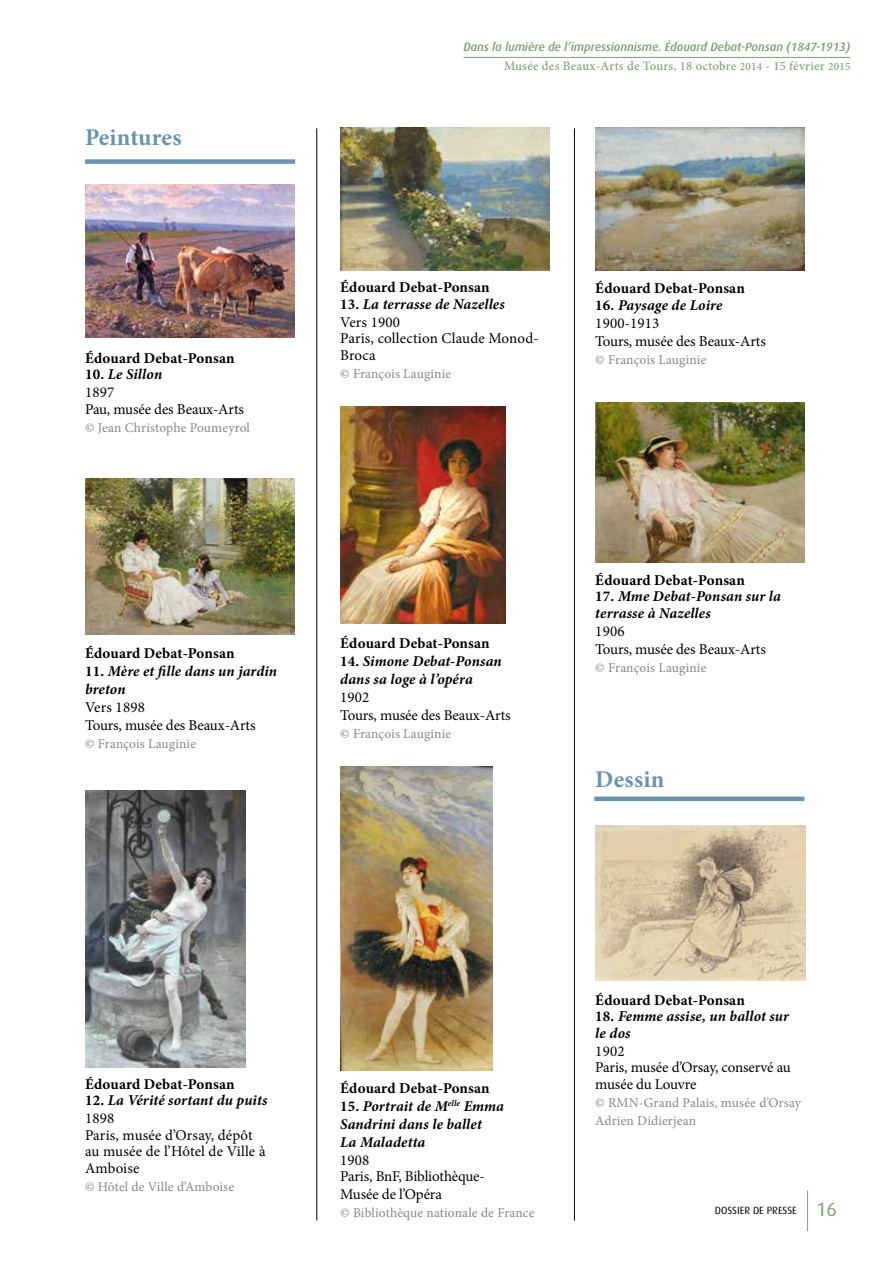
<style>
.page{position:relative;width:893px;height:1263px;background:#fff}
.page>*{position:absolute;margin:0;border:0;box-sizing:border-box;transform-origin:0 0}
.t1{font:700 24px "Minion Pro";letter-spacing:.01em;color:#6894af}
.t2{font:15px/16.5px "Minion Pro";letter-spacing:-.005em;color:#000}
.t3{font:italic 700 15px/18px "Minion Pro";letter-spacing:.005em;color:#000}
.t4{font:700 15px "Minion Pro";letter-spacing:.005em;color:#000}
.t5{font:13.5px/18px "Minion Pro";letter-spacing:.01em;color:#87888a}
.t6{font:500 12.75px "Minion Pro";letter-spacing:.02em;color:#7ba172}
.t7{font:italic 500 12px "Dax";letter-spacing:-.005em;color:#7ba172}
.t8{font:10.5px "Dax";color:#000}
.s1{font-style:normal}
.s2{font-weight:400;font-style:normal}
.s3{font-size:11.25px}
.s4{font-weight:700}
.s5{font-weight:700;font-style:italic}
.s6{font-size:19.5px;color:#7ba172}
</style>
<div class="page">
<hr style="left:463px;top:57px;width:387px;height:1px;background:#7ba172">
<hr style="left:807px;top:1191px;width:1px;height:40px;background:#7ba172">
<img style="left:85px;top:184px;width:210px;height:153px">
<img style="left:85px;top:478px;width:210px;height:156px">
<img style="left:85px;top:790px;width:160px;height:277px">
<img style="left:340px;top:128px;width:210px;height:142px">
<img style="left:340px;top:406px;width:165px;height:217px">
<img style="left:340px;top:766px;width:153px;height:304px">
<img style="left:595px;top:128px;width:209px;height:142px">
<img style="left:595px;top:403px;width:209px;height:159px">
<img style="left:595px;top:826px;width:210px;height:154px">
<hr style="left:316px;top:128px;width:1px;height:1092px;background:#000">
<hr style="left:574px;top:128px;width:1px;height:1092px;background:#000">
<div style="left:85px;top:159px;width:210px;height:5px;background:#6894af"></div>
<div style="left:594px;top:796px;width:210px;height:5px;background:#6894af"></div>
<h1 class="t1" style="left:85px;top:120px;width:98px">Peintures</h1>
<p class="t4" style="left:85px;top:348px;width:151px">Édouard Debat-Ponsan</p>
<p class="t3" style="left:85px;top:365px;width:79px"><span class="s1">10.</span> Le Sillon<br><span class="s2">1897</span></p>
<p class="t2" style="left:85px;top:401px;width:160px">Pau, musée des Beaux-Arts</p>
<p class="t5" style="left:85px;top:419px;width:166px">© Jean Christophe Poumeyrol</p>
<p class="t4" style="left:85px;top:642px;width:151px">Édouard Debat-Ponsan</p>
<p class="t3" style="left:85px;top:662px;width:194px"><span class="s1">11.</span> Mère et fille dans un jardin breton</p>
<p class="t2" style="left:85px;top:698px;width:172px;line-height:18px">Vers 1898<br>Tours, musée des Beaux-Arts</p>
<p class="t5" style="left:85px;top:734px;width:113px">© François Lauginie</p>
<p class="t7" style="left:463px;top:40px;width:389px">Dans la lumière de l’impressionnisme. Édouard Debat-Ponsan (1847-1913)</p>
<p class="t6" style="left:504px;top:58px;width:348px">Musée des Beaux-Arts de Tours, 18 octobre <span class="s3">2014</span> - 15 février <span class="s3">2015</span></p>
<p class="t4" style="left:340px;top:277px;width:151px">Édouard Debat-Ponsan</p>
<p class="t3" style="left:340px;top:295px;width:166px"><span class="s1">13.</span> La terrasse de Nazelles<br><span class="s2">Vers 1900</span></p>
<p class="t2" style="left:340px;top:330px;width:200px">Paris, collection Claude Monod-<br>Broca</p>
<p class="t5" style="left:340px;top:365px;width:113px">© François Lauginie</p>
<p class="t4" style="left:595px;top:278px;width:151px">Édouard Debat-Ponsan</p>
<p class="t2" style="left:595px;top:296px;width:172px;line-height:18px"><span class="s4">16.</span> <span class="s5">Paysage de Loire<br></span>1900-1913<br>Tours, musée des Beaux-Arts</p>
<p class="t5" style="left:595px;top:350px;width:113px">© François Lauginie</p>
<p class="t4" style="left:340px;top:632px;width:151px">Édouard Debat-Ponsan</p>
<p class="t3" style="left:340px;top:652px;width:163px"><span class="s1">14.</span> Simone Debat-Ponsan dans sa loge à l’opéra</p>
<p class="t2" style="left:340px;top:688px;width:172px;line-height:18px">1902<br>Tours, musée des Beaux-Arts</p>
<p class="t5" style="left:340px;top:724px;width:113px">© François Lauginie</p>
<p class="t4" style="left:595px;top:569px;width:151px">Édouard Debat-Ponsan</p>
<p class="t3" style="left:595px;top:588px;width:187px;line-height:16.5px"><span class="s1">17.</span> Mme Debat-Ponsan sur la terrasse à Nazelles</p>
<p class="t2" style="left:595px;top:622px;width:172px;line-height:18px">1906<br>Tours, musée des Beaux-Arts</p>
<p class="t5" style="left:595px;top:658px;width:113px">© François Lauginie</p>
<h1 class="t1" style="left:595px;top:762px;width:70px">Dessin</h1>
<p class="t4" style="left:85px;top:1073px;width:151px">Édouard Debat-Ponsan</p>
<p class="t3" style="left:85px;top:1091px;width:184px"><span class="s1">12.</span> La Vérité sortant du puits<br><span class="s2">1898</span></p>
<p class="t2" style="left:85px;top:1126px;width:182px">Paris, musée d’Orsay, dépôt au musée de l’Hôtel de Ville à<br>Amboise</p>
<p class="t5" style="left:85px;top:1177px;width:151px">© Hôtel de Ville d’Amboise</p>
<p class="t4" style="left:340px;top:1077px;width:151px">Édouard Debat-Ponsan</p>
<p class="t3" style="left:340px;top:1097px;width:165px"><span class="s1">15.</span> Portrait de M<sup>elle</sup> Emma<br>Sandrini dans le ballet<br>La Maladetta</p>
<p class="t2" style="left:340px;top:1152px;width:146px">1908<br>Paris, BnF, Bibliothèque-</p>
<p class="t2" style="left:340px;top:1186px;width:103px">Musée de l’Opéra</p>
<p class="t5" style="left:340px;top:1204px;width:196px">© Bibliothèque nationale de France</p>
<p class="t4" style="left:595px;top:989px;width:151px">Édouard Debat-Ponsan</p>
<p class="t3" style="left:595px;top:1008px;width:195px;line-height:16.5px"><span class="s1">18.</span> Femme assise, un ballot sur le dos</p>
<p class="t2" style="left:595px;top:1043px;width:197px">1902<br>Paris, musée d’Orsay, conservé au musée du Louvre</p>
<p class="t5" style="left:595px;top:1093px;width:207px">© RMN-Grand Palais, musée d’Orsay<br>Adrien Didierjean</p>
<p class="t8" style="left:715px;top:1205px;width:123px">DOSSIER DE PRESSE <span class="s6">16</span></p>
</div>
